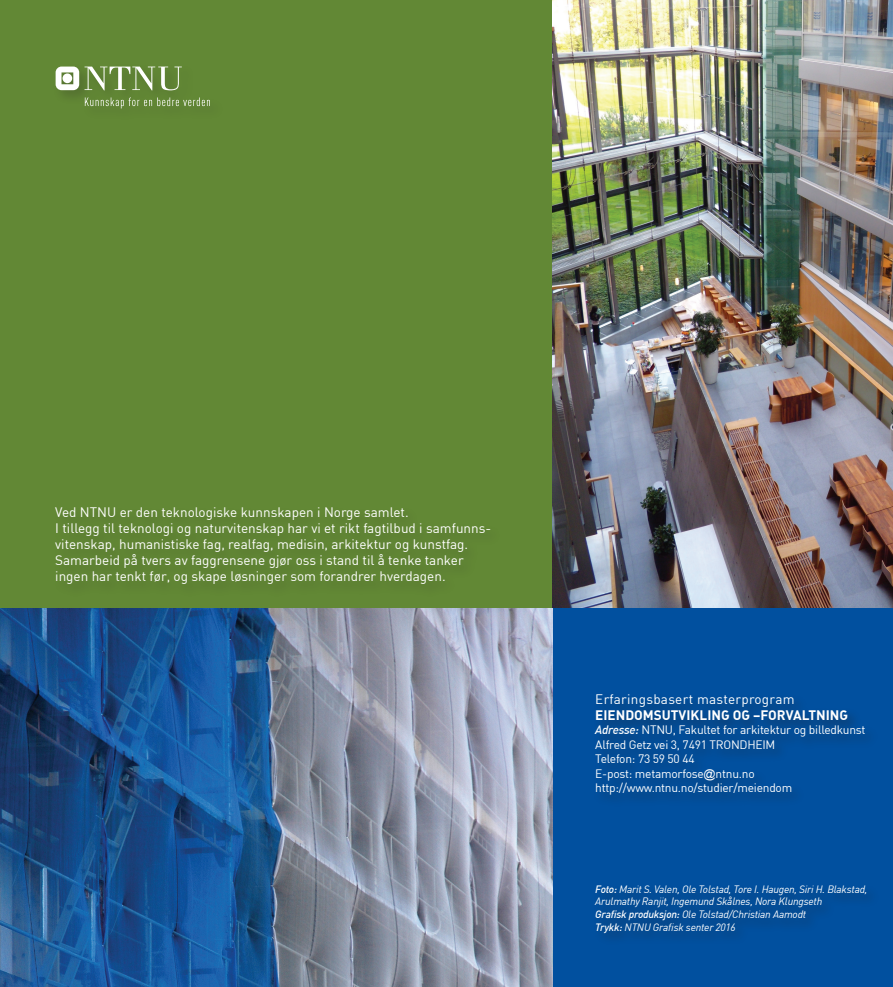
<style>
.page{position:relative;width:893px;height:987px;background:#fff}
.page>*{position:absolute;margin:0;border:0;box-sizing:border-box;transform-origin:0 0}
.t1{font:13.5px/16.2px "DIN";color:#fff}
.t2{font:700 13.5px "DIN";color:#fff}
.t3{font:13.5px "DIN";letter-spacing:.02em;color:#fff}
.t4{font:12px/14.4px "DIN";letter-spacing:-.02em;color:#fff}
.t5{font:italic 10.5px/12.6px "DIN";letter-spacing:-.02em;color:#fff}
.s1{font-weight:500;font-style:italic}
.s2{font-family:"Arial"}
.s3{font-weight:500}
</style>
<div class="page">
<div style="left:0;top:0;width:553px;height:608px;background:#628835"></div>
<img style="left:553px;top:0;width:340px;height:608px">
<div style="left:553px;top:608px;width:340px;height:378px;background:#01509f"></div>
<img style="left:0;top:608px;width:553px;height:378px">
<div style="left:593px;top:691px;width:288px;height:255px;background:#231f20;opacity:.5"></div>
<div style="left:53px;top:503px;width:451px;height:96px;background:#608434"></div>
<svg style="left:85px;top:97px;width:125px;height:11px"></svg>
<svg style="left:56px;top:67px;width:23px;height:23px"></svg>
<div style="left:63px;top:73px;width:9px;height:10px;background:#fff;border-radius:50%"></div>
<svg style="left:85px;top:67px;width:97px;height:23px"></svg>
<p class="t1" style="left:55px;top:503px;width:437px">Ved NTNU er den teknologiske kunnskapen i Norge samlet.<br>I tillegg til teknologi og naturvitenskap har vi et rikt fagtilbud i samfunns&shy;vitenskap, humanistiske fag, realfag, medisin, arkitektur og kunstfag.<br>Samarbeid på tvers av faggrensene gjør oss i stand til å tenke tanker ingen har tenkt før, og skape løsninger som forandrer hverdagen.</p>
<p class="t3" style="left:595px;top:690px;width:201px">Erfaringsbasert masterprogram</p>
<p class="t2" style="left:595px;top:706px;width:254px">EIENDOMSUTVIKLING OG –FORVALTNING</p>
<p class="t4" style="left:595px;top:722px;width:272px"><span class="s1">Adresse:</span> NTNU, Fakultet for arkitektur og billedkunst Alfred Getz vei 3, 7491 TRONDHEIM<br>Telefon: 73 59 50 44<br>E-post: metamorfose<span class="s2">@</span>ntnu.no http://www.ntnu.no/studier/meiendom</p>
<p class="t5" style="left:595px;top:882px;width:274px"><span class="s3">Foto:</span> Marit S. Valen, Ole Tolstad, Tore I. Haugen, Siri H. Blakstad, Arulmathy Ranjit, Ingemund Skålnes, Nora Klungseth<br><span class="s3">Grafisk produksjon:</span> Ole Tolstad/Christian Aamodt<br><span class="s3">Trykk:</span> NTNU Grafisk senter 2016</p>
</div>
